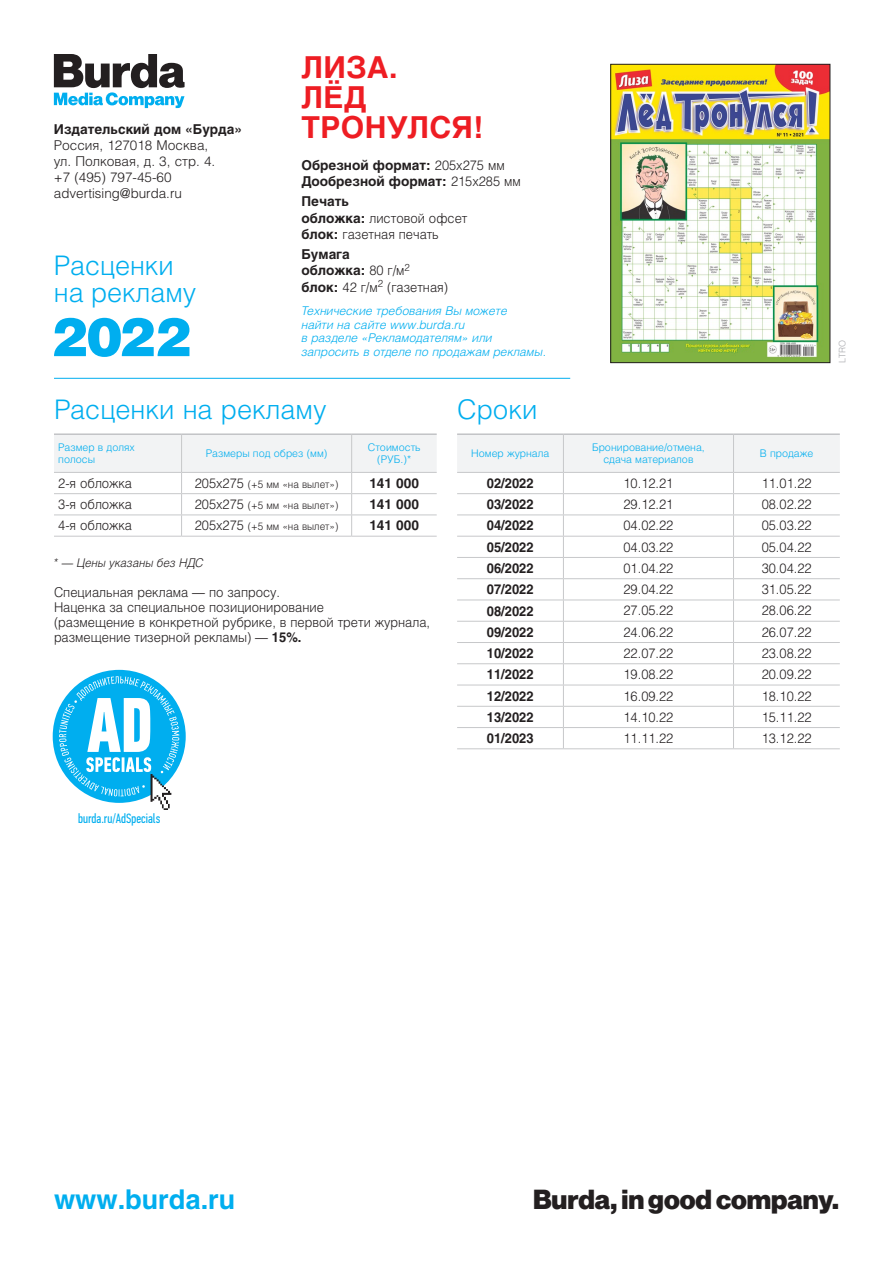
<style>
.page{position:relative;width:893px;height:1263px;background:#fff}
.page>*{position:absolute;margin:0;border:0;box-sizing:border-box;transform-origin:0 0}
.t1{font:900 53.55px "Helios";color:#00aeef}
.t2{font:700 30px/30px "Helios";letter-spacing:.01em;color:#ee1d23}
.t3{font:300 27px/27px "Helios";color:#00aeef}
.t4{font:27px "Neue Haas Groteskfor Burda D 95";color:#231f20}
.t5{font:700 27px "Helios";color:#00aeef}
.t6{font:300 13.5px/15px "Helios";color:#231f20;scale:.95 1}
.t7{font:700 13.5px/16.2px "Helios";color:#231f20}
.t8{font:700 13.5px "Helios";color:#231f20;scale:.95 1}
.t9{font:300 13.5px/16.2px "Helios";color:#231f20}
.t10{font:13.5px "PF Din Text Comp Pro";color:#00aeef}
.t11{font:italic 300 12px/13.5px "Helios";color:#00aeef}
.t12{font:italic 300 12px "Helios";color:#231f20;scale:.95 1}
.t13{font:300 10.5px/12px "Helios";color:#00aeef;text-align:center}
.t14{font:300 10.5px "Helios";color:#231f20;scale:.95 1}
.t15{font:300 9px "Helios";color:#a8a9ad}
.s1{font-weight:300}
.s2{font-weight:700}
.s3{font-size:13.5px}
</style>
<div class="page">
<hr style="left:54px;top:378px;width:516px;height:1px;background:#00aeef">
<svg style="left:54px;top:54px;width:131px;height:54px"></svg>
<svg style="left:54px;top:434px;width:383px;height:102px"></svg>
<hr style="left:54px;top:536px;width:128px;height:1px;background:#c7c8ca">
<hr style="left:182px;top:536px;width:170px;height:1px;background:#c7c8ca">
<hr style="left:352px;top:536px;width:85px;height:1px;background:#c7c8ca">
<svg style="left:457px;top:435px;width:383px;height:313px"></svg>
<hr style="left:457px;top:748px;width:106px;height:1px;background:#c7c8ca">
<hr style="left:563px;top:748px;width:170px;height:1px;background:#c7c8ca">
<hr style="left:733px;top:748px;width:107px;height:1px;background:#c7c8ca">
<hr style="left:457px;top:434px;width:106px;height:1px;background:#a8a9ad">
<hr style="left:563px;top:434px;width:170px;height:1px;background:#a8a9ad">
<hr style="left:733px;top:434px;width:107px;height:1px;background:#a8a9ad">
<hr style="left:563px;top:434px;width:1px;height:38px;background:#c7c8ca">
<hr style="left:733px;top:434px;width:1px;height:38px;background:#c7c8ca">
<hr style="left:457px;top:472px;width:106px;height:1px;background:#c7c8ca">
<hr style="left:563px;top:472px;width:170px;height:1px;background:#c7c8ca">
<hr style="left:733px;top:472px;width:107px;height:1px;background:#c7c8ca">
<img style="left:613px;top:66px;width:215px;height:295px">
<div style="left:611px;top:64px;width:219px;height:299px;border:1px solid #231f20"></div>
<svg style="left:51px;top:668px;width:136px;height:137px"></svg>
<svg style="left:59px;top:676px;width:120px;height:134px"></svg>
<p class="t7" style="left:54px;top:120px;width:190px">Издательский дом «Бурда»</p>
<p class="t9" style="left:54px;top:137px;width:163px">Россия, 127018 Москва, ул. Полковая, д. 3, стр. 4. +7 (495) 797-45-60 advertising@burda.ru</p>
<h3 class="t3" style="left:54px;top:251px;width:144px">Расценки на рекламу</h3>
<h1 class="t1" style="left:51px;top:300px;width:141px">2022</h1>
<p class="t2" style="left:302px;top:52px;width:97px">ЛИЗА.</p>
<p class="t2" style="left:302px;top:82px;width:183px">ЛЁД<br>ТРОНУЛСЯ!</p>
<p class="t7" style="left:301px;top:157px;width:221px">Обрезной формат: <span class="s1">205x275 мм<br></span>Дообрезной формат: <span class="s1">215x285 мм</span></p>
<p class="t7" style="left:301px;top:193px;width:167px">Печать<br>обложка: <span class="s1">листовой офсет</span></p>
<p class="t6" style="left:301px;top:226px;width:146px"><span class="s2">блок:</span> газетная печать</p>
<p class="t7" style="left:301px;top:246px;width:110px">Бумага обложка: <span class="s1">80 г/м</span><sup>2</sup></p>
<p class="t6" style="left:301px;top:279px;width:156px"><span class="s2">блок:</span> 42 г/м<sup>2</sup> (газетная)</p>
<p class="t11" style="left:301px;top:304px;width:207px">Технические требования Вы можете найти на сайте www.burda.ru<br>в разделе «Рекламодателям» или</p>
<p class="t11" style="left:301px;top:344px;width:246px">запросить в отделе по продажам рекламы.</p>
<p class="t3" style="left:54px;top:396px;width:274px">Расценки на рекламу</p>
<p class="t3" style="left:457px;top:396px;width:82px">Сроки</p>
<p class="t13" style="left:58px;top:441px;width:78px">Размер в долях</p>
<p class="t13" style="left:58px;top:453px;width:38px">полосы</p>
<p class="t13" style="left:206px;top:447px;width:123px">Размеры под обрез (мм)</p>
<p class="t13" style="left:368px;top:441px;width:54px">Стоимость (РУБ.)*</p>
<p class="t6" style="left:58px;top:475px;width:79px">2-я обложка</p>
<p class="t14" style="left:195px;top:478px;width:153px"><span class="s3">205x275</span> (+5 мм «на вылет»)</p>
<p class="t7" style="left:369px;top:475px;width:51px">141 000</p>
<p class="t6" style="left:58px;top:497px;width:79px">3-я обложка</p>
<p class="t14" style="left:195px;top:499px;width:153px"><span class="s3">205x275</span> (+5 мм «на вылет»)</p>
<p class="t7" style="left:369px;top:496px;width:51px">141 000</p>
<p class="t6" style="left:58px;top:518px;width:79px">4-я обложка</p>
<p class="t14" style="left:195px;top:520px;width:153px"><span class="s3">205x275</span> (+5 мм «на вылет»)</p>
<p class="t7" style="left:369px;top:517px;width:51px">141 000</p>
<p class="t12" style="left:54px;top:555px;width:159px">* — Цены указаны без НДС</p>
<p class="t6" style="left:54px;top:584px;width:240px">Специальная реклама — по запросу.</p>
<p class="t6" style="left:54px;top:599px;width:397px">Наценка за специальное позиционирование<br>(размещение в конкретной рубрике, в первой трети журнала, размещение тизерной рекламы) — <span class="s2">15%.</span></p>
<p class="t13" style="left:471px;top:447px;width:80px">Номер журнала</p>
<p class="t13" style="left:592px;top:441px;width:114px">Бронирование/отмена, сдача материалов</p>
<p class="t13" style="left:760px;top:447px;width:55px">В продаже</p>
<p class="t8" style="left:487px;top:474px;width:51px">02/2022</p>
<p class="t6" style="left:623px;top:475px;width:54px">10.12.21</p>
<p class="t6" style="left:762px;top:475px;width:54px">11.01.22</p>
<p class="t8" style="left:487px;top:496px;width:51px">03/2022</p>
<p class="t6" style="left:623px;top:497px;width:54px">29.12.21</p>
<p class="t6" style="left:762px;top:497px;width:54px">08.02.22</p>
<p class="t8" style="left:487px;top:517px;width:51px">04/2022</p>
<p class="t6" style="left:623px;top:518px;width:54px">04.02.22</p>
<p class="t6" style="left:762px;top:518px;width:54px">05.03.22</p>
<p class="t8" style="left:487px;top:538px;width:51px">05/2022</p>
<p class="t6" style="left:623px;top:539px;width:54px">04.03.22</p>
<p class="t6" style="left:762px;top:539px;width:54px">05.04.22</p>
<p class="t8" style="left:487px;top:560px;width:51px">06/2022</p>
<p class="t6" style="left:623px;top:560px;width:54px">01.04.22</p>
<p class="t6" style="left:762px;top:560px;width:54px">30.04.22</p>
<p class="t8" style="left:487px;top:581px;width:51px">07/2022</p>
<p class="t6" style="left:623px;top:582px;width:54px">29.04.22</p>
<p class="t6" style="left:762px;top:582px;width:54px">31.05.22</p>
<p class="t8" style="left:487px;top:602px;width:51px">08/2022</p>
<p class="t6" style="left:623px;top:603px;width:54px">27.05.22</p>
<p class="t6" style="left:762px;top:603px;width:54px">28.06.22</p>
<p class="t8" style="left:487px;top:623px;width:51px">09/2022</p>
<p class="t6" style="left:623px;top:624px;width:54px">24.06.22</p>
<p class="t6" style="left:762px;top:624px;width:54px">26.07.22</p>
<p class="t8" style="left:487px;top:645px;width:51px">10/2022</p>
<p class="t6" style="left:623px;top:645px;width:54px">22.07.22</p>
<p class="t6" style="left:762px;top:645px;width:54px">23.08.22</p>
<p class="t8" style="left:487px;top:666px;width:51px">11/2022</p>
<p class="t6" style="left:623px;top:667px;width:54px">19.08.22</p>
<p class="t6" style="left:762px;top:667px;width:54px">20.09.22</p>
<p class="t8" style="left:487px;top:687px;width:51px">12/2022</p>
<p class="t6" style="left:623px;top:688px;width:54px">16.09.22</p>
<p class="t6" style="left:762px;top:688px;width:54px">18.10.22</p>
<p class="t8" style="left:487px;top:708px;width:51px">13/2022</p>
<p class="t6" style="left:623px;top:709px;width:54px">14.10.22</p>
<p class="t6" style="left:762px;top:709px;width:54px">15.11.22</p>
<p class="t8" style="left:487px;top:730px;width:51px">01/2023</p>
<p class="t6" style="left:623px;top:730px;width:54px">11.11.22</p>
<p class="t6" style="left:762px;top:730px;width:54px">13.12.22</p>
<p class="t15" style="left:837px;top:363px;width:24px;rotate:-90deg">LTRO</p>
<p class="t10" style="left:78px;top:810px;width:84px">burda.ru/AdSpecials</p>
<h3 class="t5" style="left:54px;top:1182px;width:183px">www.burda.ru</h3>
<h3 class="t4" style="left:533px;top:1183px;width:307px">Burda, in good company.</h3>
</div>
